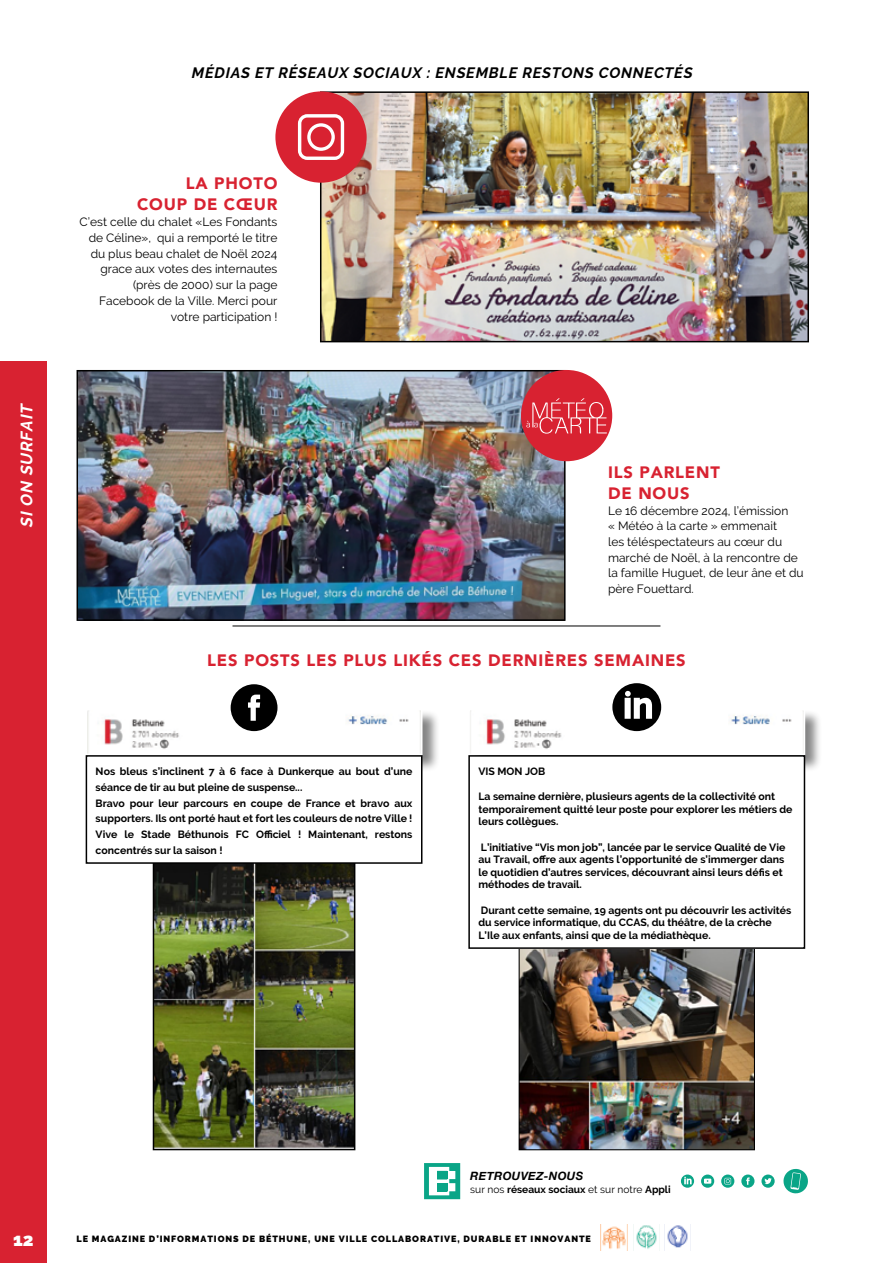
<style>
.page{position:relative;width:893px;height:1263px;background:#fff}
.page>*{position:absolute;margin:0;border:0;box-sizing:border-box;transform-origin:0 0}
.t1{font:900 18px "Raleway";color:#fff}
.t2{font:900 16.5px/21px "Avenir";letter-spacing:.05em;color:#d82231;text-align:right}
.t3{font:italic 700 16.5px "Raleway";color:#fff}
.t4{font:italic 700 15px "Raleway";letter-spacing:.05em;color:#000}
.t5{font:12px/15.8px "Raleway";color:#000;text-align:right}
.t6{font:italic 700 11.55px "Helvetica Neue";letter-spacing:.025em;color:#000}
.t7{font:700 10.5px/12.6px "Raleway";color:#000}
.t8{font:700 10.2px "Raleway";color:#000}
.t9{font:900 9px "Raleway";letter-spacing:.1em;color:#000}
.s1{font-weight:400}
</style>
<div class="page">
<img style="left:601px;top:1224px;width:26px;height:27px">
<img style="left:633px;top:1224px;width:27px;height:27px">
<img style="left:664px;top:1224px;width:24px;height:27px">
<div style="left:86px;top:710px;width:354px;height:62px;background:#000;opacity:.48"></div>
<img style="left:89px;top:712px;width:330px;height:40px">
<svg style="left:424px;top:1163px;width:36px;height:36px"></svg>
<svg style="left:783px;top:1168px;width:25px;height:26px"></svg>
<svg style="left:741px;top:1174px;width:13px;height:14px"></svg>
<svg style="left:721px;top:1174px;width:13px;height:14px"></svg>
<svg style="left:681px;top:1174px;width:13px;height:14px"></svg>
<svg style="left:701px;top:1174px;width:13px;height:14px"></svg>
<svg style="left:761px;top:1174px;width:14px;height:14px"></svg>
<img style="left:80px;top:373px;width:483px;height:245px">
<div style="left:77px;top:370px;width:489px;height:251px;border:2px solid #000"></div>
<img style="left:521px;top:949px;width:232px;height:199px">
<div style="left:519px;top:897px;width:236px;height:253px;border:1px solid #000"></div>
<div style="left:469px;top:710px;width:353px;height:62px;background:#000;opacity:.48"></div>
<img style="left:471px;top:712px;width:331px;height:40px">
<svg style="left:612px;top:683px;width:49px;height:48px"></svg>
<div style="left:521px;top:370px;width:91px;height:91px;background:#d82231;border-radius:50%"></div>
<hr style="left:232px;top:626px;width:428px;height:1px;background:#000">
<img style="left:323px;top:94px;width:483px;height:245px">
<div style="left:320px;top:91px;width:489px;height:251px;border:2px solid #000"></div>
<svg style="left:275px;top:91px;width:92px;height:92px"></svg>
<div style="left:469px;top:756px;width:335px;height:192px;background:#fff"></div>
<div style="left:468px;top:755px;width:337px;height:194px;border:2px solid #000"></div>
<svg style="left:231px;top:684px;width:46px;height:47px"></svg>
<svg style="left:526px;top:398px;width:81px;height:36px"></svg>
<div style="left:0;top:361px;width:47px;height:902px;background:#d82231"></div>
<img style="left:156px;top:864px;width:196px;height:283px">
<div style="left:153px;top:849px;width:202px;height:301px;border:2px solid #000"></div>
<div style="left:86px;top:756px;width:336px;height:107px;background:#fff"></div>
<div style="left:86px;top:755px;width:336px;height:109px;border:2px solid #000"></div>
<h3 class="t4" style="left:192px;top:64px;width:502px">MÉDIAS ET RÉSEAUX SOCIAUX : ENSEMBLE RESTONS CONNECTÉS</h3>
<h2 class="t3" style="left:17px;top:527px;width:125px;rotate:-90deg">SI ON SURFAIT</h2>
<h2 class="t2" style="left:137px;top:173px;width:142px">LA PHOTO<br>COUP DE CŒUR</h2>
<p class="t5" style="left:80px;top:214px;width:199px">C’est celle du chalet «Les Fondants de Céline», qui a remporté le titre du plus beau chalet de Noël 2024 grace aux votes des internautes (près de 2000) sur la page<br>Facebook de la Ville. Merci pour votre participation !</p>
<h2 class="t2" style="left:608px;top:461px;width:113px;text-align:left">ILS PARLENT<br>DE NOUS</h2>
<p class="t5" style="left:608px;top:502px;width:197px;text-align:left">Le 16 décembre 2024, l’émission<br>« Météo à la carte » emmenait<br>les téléspectateurs au cœur du marché de Noël, à la rencontre de la famille Huguet, de leur âne et du père Fouettard.</p>
<h2 class="t2" style="left:207px;top:649px;width:480px">LES POSTS LES PLUS LIKÉS CES DERNIÈRES SEMAINES</h2>
<p class="t7" style="left:96px;top:763px;width:318px;line-height:15.8px">Nos bleus s’inclinent 7 à 6 face à Dunkerque au bout d’une séance de tir au but pleine de suspense...<br>Bravo pour leur parcours en coupe de France et bravo aux supporters. Ils ont porté haut et fort les couleurs de notre Ville !<br>Vive le Stade Béthunois FC Officiel ! Maintenant, restons concentrés sur la saison !</p>
<p class="t7" style="left:478px;top:765px;width:68px">VIS MON JOB</p>
<p class="t7" style="left:478px;top:790px;width:316px">La semaine dernière, plusieurs agents de la collectivité ont temporairement quitté leur poste pour explorer les métiers de leurs collègues.</p>
<p class="t7" style="left:478px;top:841px;width:308px">L’initiative “Vis mon job”, lancée par le service Qualité de Vie au Travail, offre aux agents l’opportunité de s’immerger dans le quotidien d’autres services, découvrant ainsi leurs défis et méthodes de travail.</p>
<p class="t7" style="left:478px;top:904px;width:312px">Durant cette semaine, 19 agents ont pu découvrir les activités du service informatique, du CCAS, du théâtre, de la crèche<br>L’Ile aux enfants, ainsi que de la médiathèque.</p>
<p class="t6" style="left:470px;top:1169px;width:114px">RETROUVEZ-NOUS</p>
<p class="t8" style="left:470px;top:1184px;width:202px"><span class="s1">sur nos</span> réseaux sociaux <span class="s1">et sur notre</span> Appli</p>
<h1 class="t1" style="left:13px;top:1229px;width:22px">12</h1>
<p class="t9" style="left:77px;top:1233px;width:516px">LE MAGAZINE D’INFORMATIONS DE BÉTHUNE, UNE VILLE COLLABORATIVE, DURABLE ET INNOVANTE</p>
</div>
